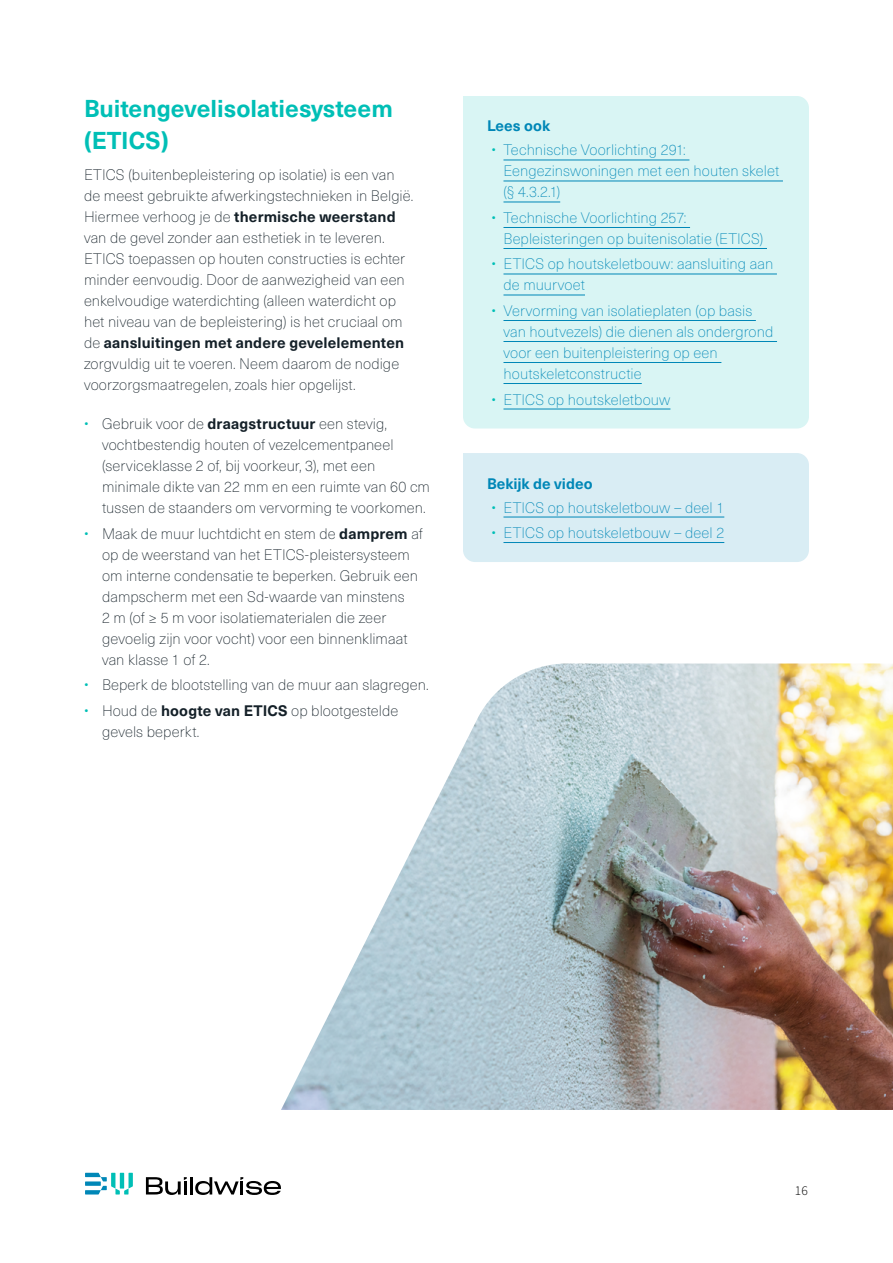
<style>
.page{position:relative;width:893px;height:1263px;background:#fff}
.page>*{position:absolute;margin:0;border:0;box-sizing:border-box;transform-origin:0 0}
.t1{font:700 24px/31.5px "Neue Haas Unica W1 G";color:#00bfb6}
.t2{font:100 15px/21px "Neue Haas Unica W1 G";letter-spacing:.005em;color:#142028}
.t3{font:100 15px/21px "Neue Haas Unica W1 G";letter-spacing:.005em;color:#0087b7}
.t4{font:700 15px "Neue Haas Unica W1 G";color:#0087b7}
.t5{font:13.5px "Source Sans Variable";color:#000}
.s1{font-weight:700}
.s2{color:#00bfb6}
</style>
<div class="page">
<svg style="left:146px;top:1177px;width:41px;height:18px"></svg>
<hr style="left:190px;top:1177px;width:3px;height:17px;background:#000">
<svg style="left:195px;top:1177px;width:86px;height:18px"></svg>
<svg style="left:85px;top:1173px;width:48px;height:21px"></svg>
<hr style="left:120px;top:1173px;width:4px;height:15px;background:#00bfb6">
<div style="left:463px;top:453px;width:346px;height:109px;background:#d9edf4"></div>
<hr style="left:503px;top:517px;width:221px;height:1px;background:#0087b7">
<hr style="left:503px;top:542px;width:221px;height:1px;background:#0087b7">
<div style="left:463px;top:96px;width:346px;height:332px;background:#d9f5f4"></div>
<hr style="left:503px;top:160px;width:186px;height:1px;background:#0087b7">
<hr style="left:503px;top:181px;width:280px;height:1px;background:#0087b7">
<hr style="left:503px;top:202px;width:57px;height:1px;background:#0087b7">
<hr style="left:503px;top:227px;width:187px;height:1px;background:#0087b7">
<hr style="left:503px;top:248px;width:264px;height:1px;background:#0087b7">
<hr style="left:503px;top:274px;width:274px;height:1px;background:#0087b7">
<hr style="left:503px;top:295px;width:82px;height:1px;background:#0087b7">
<hr style="left:503px;top:320px;width:253px;height:1px;background:#0087b7">
<hr style="left:503px;top:341px;width:274px;height:1px;background:#0087b7">
<hr style="left:503px;top:362px;width:218px;height:1px;background:#0087b7">
<hr style="left:503px;top:383px;width:139px;height:1px;background:#0087b7">
<hr style="left:503px;top:409px;width:167px;height:1px;background:#0087b7">
<img style="left:281px;top:663px;width:612px;height:447px">
<h1 class="t1" style="left:84px;top:91px;width:310px">Buitengevelisolatiesysteem (ETICS)</h1>
<p class="t2" style="left:84px;top:164px;width:331px">ETICS (buitenbepleistering op isolatie) is een van de meest gebruikte afwerkingstechnieken in België.<br>Hiermee verhoog je de <span class="s1">thermische weerstand </span>van de gevel zonder aan esthetiek in te leveren.<br>ETICS toepassen op houten constructies is echter minder eenvoudig. Door de aanwezigheid van een enkelvoudige waterdichting (alleen waterdicht op het niveau van de bepleistering) is het cruciaal om de <span class="s1">aansluitingen met andere gevelelementen </span>zorgvuldig uit te voeren. Neem daarom de nodige voorzorgsmaatregelen, zoals hier opgelijst.</p>
<p class="t2" style="left:102px;top:413px;width:330px;text-indent:-18px"><span class="s2">•</span> Gebruik voor de <span class="s1">draagstructuur</span> een stevig, vochtbestendig houten of vezelcementpaneel (serviceklasse 2 of, bij voorkeur, 3), met een minimale dikte van 22 mm en een ruimte van 60 cm tussen de staanders om vervorming te voorkomen.</p>
<p class="t2" style="left:102px;top:522px;width:322px;text-indent:-18px"><span class="s2">•</span> Maak de muur luchtdicht en stem de <span class="s1">damprem</span> af op de weerstand van het ETICS-pleistersysteem om interne condensatie te beperken. Gebruik een dampscherm met een Sd-waarde van minstens<br>2 m (of ≥ 5 m voor isolatiematerialen die zeer gevoelig zijn voor vocht) voor een binnenklimaat van klasse 1 of 2.</p>
<p class="t2" style="left:84px;top:674px;width:346px"><span class="s2">•</span> Beperk de blootstelling van de muur aan slagregen.</p>
<p class="t2" style="left:102px;top:699px;width:298px;text-indent:-18px"><span class="s2">•</span> Houd de <span class="s1">hoogte van ETICS</span> op blootgestelde gevels beperkt.</p>
<p class="t4" style="left:487px;top:115px;width:65px">Lees ook</p>
<p class="t3" style="left:503px;top:139px;width:277px;text-indent:-12px"><span class="s2">•</span> Technische Voorlichting 291:<br>Eengezinswoningen met een houten skelet (§ 4.3.2.1)</p>
<p class="t3" style="left:503px;top:207px;width:261px;text-indent:-12px"><span class="s2">•</span> Technische Voorlichting 257:<br>Bepleisteringen op buitenisolatie (ETICS)</p>
<p class="t3" style="left:503px;top:253px;width:271px;text-indent:-12px"><span class="s2">•</span> ETICS op houtskeletbouw: aansluiting aan de muurvoet</p>
<p class="t3" style="left:503px;top:300px;width:271px;text-indent:-12px"><span class="s2">•</span> Vervorming van isolatieplaten (op basis van houtvezels) die dienen als ondergrond voor een buitenpleistering op een houtskeletconstructie</p>
<p class="t3" style="left:491px;top:388px;width:180px"><span class="s2">•</span> ETICS op houtskeletbouw</p>
<p class="t4" style="left:487px;top:472px;width:107px">Bekijk de video</p>
<p class="t3" style="left:491px;top:496px;width:234px"><span class="s2">•</span> ETICS op houtskeletbouw – deel 1</p>
<p class="t3" style="left:491px;top:522px;width:234px"><span class="s2">•</span> ETICS op houtskeletbouw – deel 2</p>
<p class="t5" style="left:795px;top:1182px;width:14px">16</p>
</div>
